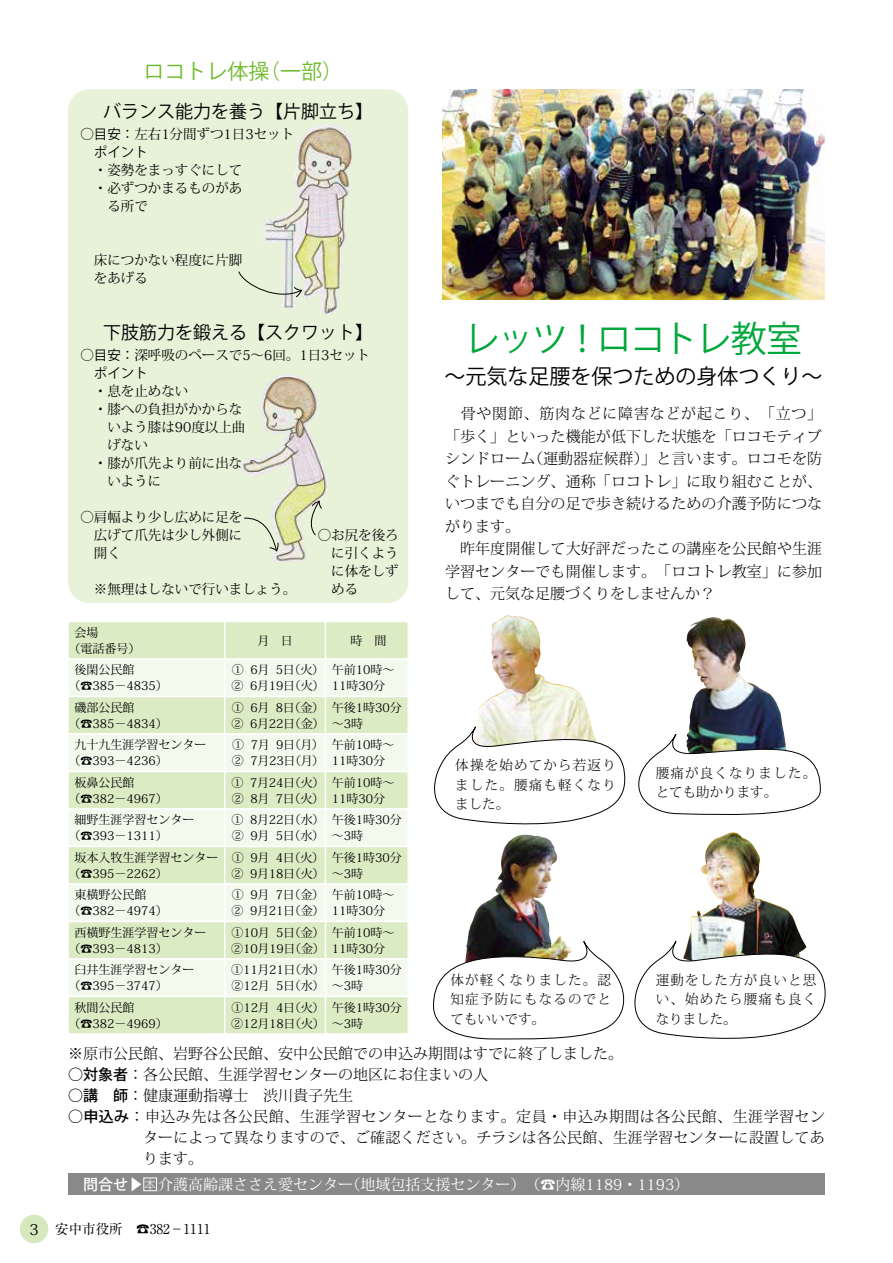
<style>
.page{position:relative;width:893px;height:1263px;background:#fff}
.page>*{position:absolute;margin:0;border:0;box-sizing:border-box;transform-origin:0 0}
.t1{font:36px "Koz Go Pr 6 N";letter-spacing:-.055em;color:#00a73b}
.t2{font:21px "Koz Go Pr 6 N";color:#000}
.t3{font:21px "Koz Go Pr 6 N";color:#6fba2c}
.t4{font:18px "Koz Go Pr 6 N";color:#000}
.t5{font:300 15px/22.5px "Koz Min Pro";letter-spacing:.005em;color:#000;text-align:right}
.t6{font:15px "Koz Min Pro";color:#fff}
.t7{font:500 15px "Koz Go Pro";color:#fff}
.t8{font:15px "Koz Min Pro";color:#000}
.t9{font:13.5px/18px "Koz Min Pro";color:#000;text-align:justify}
.t10{font:300 13.5px/19.5px "Koz Min Pro";letter-spacing:.09em;color:#000;text-align:justify}
.t11{font:13.5px "Ryumin Pr 6";color:#000}
.t12{font:13.5px "Koz Go Pro";color:#000}
.t13{font:12px/15.8px "Koz Min Pro";color:#000}
.s1{font-family:"Koz Go Pro"}
.s2{font-family:"Koz Go Pro";font-weight:500}
.s3{font-family:"Koz Min Pro";font-weight:400}
.s4{font-family:"Koz Go Pro";font-weight:300;font-size:12px}
</style>
<div class="page">
<div style="left:68px;top:659px;width:340px;height:37px;background:#f4f9ed"></div>
<div style="left:68px;top:696px;width:340px;height:38px;background:#dbebc4"></div>
<div style="left:67px;top:696px;width:342px;height:39px;border:2px solid #fff"></div>
<div style="left:68px;top:621px;width:340px;height:38px;background:#dbebc4"></div>
<div style="left:67px;top:621px;width:342px;height:39px;border:2px solid #fff"></div>
<div style="left:68px;top:734px;width:340px;height:37px;background:#f4f9ed"></div>
<div style="left:67px;top:733px;width:342px;height:39px;border:2px solid #fff"></div>
<div style="left:68px;top:771px;width:340px;height:38px;background:#dbebc4"></div>
<div style="left:67px;top:771px;width:342px;height:39px;border:2px solid #fff"></div>
<div style="left:68px;top:809px;width:340px;height:37px;background:#f4f9ed"></div>
<div style="left:67px;top:808px;width:342px;height:39px;border:2px solid #fff"></div>
<div style="left:68px;top:846px;width:340px;height:38px;background:#dbebc4"></div>
<div style="left:67px;top:846px;width:342px;height:39px;border:2px solid #fff"></div>
<div style="left:68px;top:884px;width:340px;height:37px;background:#f4f9ed"></div>
<div style="left:67px;top:883px;width:342px;height:39px;border:2px solid #fff"></div>
<div style="left:68px;top:921px;width:340px;height:38px;background:#dbebc4"></div>
<div style="left:67px;top:921px;width:342px;height:39px;border:2px solid #fff"></div>
<div style="left:68px;top:959px;width:340px;height:37px;background:#f4f9ed"></div>
<div style="left:67px;top:958px;width:342px;height:39px;border:2px solid #fff"></div>
<div style="left:68px;top:996px;width:340px;height:38px;background:#dbebc4"></div>
<div style="left:67px;top:996px;width:342px;height:39px;border:2px solid #fff"></div>
<img style="left:688px;top:832px;width:115px;height:108px">
<img style="left:686px;top:617px;width:97px;height:109px">
<img style="left:467px;top:835px;width:95px;height:105px">
<img style="left:478px;top:615px;width:114px;height:111px">
<svg style="left:433px;top:940px;width:393px;height:100px"></svg>
<div style="left:20px;top:1215px;width:28px;height:28px;background:#d6e9be;border-radius:50%"></div>
<hr style="left:224px;top:621px;width:1px;height:426px;background:#fff">
<hr style="left:325px;top:621px;width:1px;height:426px;background:#fff">
<div style="left:68px;top:89px;width:340px;height:514px;background:#e8f2d9;border-radius:21px"></div>
<img style="left:442px;top:89px;width:383px;height:211px">
<svg style="left:434px;top:726px;width:387px;height:99px"></svg>
<img style="left:263px;top:124px;width:90px;height:191px">
<img style="left:240px;top:374px;width:89px;height:189px">
<div style="left:68px;top:1174px;width:757px;height:21px;background:#898989"></div>
<div style="left:144px;top:1178px;width:13px;height:13px;border:1px solid #fff"></div>
<svg style="left:238px;top:271px;width:64px;height:31px"></svg>
<svg style="left:243px;top:517px;width:36px;height:35px"></svg>
<svg style="left:308px;top:500px;width:15px;height:36px"></svg>
<p class="t8" style="left:29px;top:1218px;width:11px">3</p>
<h2 class="t3" style="left:259px;top:60px;width:85px">（一部(</h2>
<h2 class="t3" style="left:144px;top:60px;width:128px">ロコトレ体操</h2>
<h3 class="t4" style="left:103px;top:101px;width:272px">バランス能力を養う【片脚立ち【</h3>
<p class="t9" style="left:80px;top:124px;width:215px"><span class="s1">○目安</span>：左右1分間ずつ1日3セット</p>
<p class="t12" style="left:94px;top:143px;width:56px">ポイント</p>
<p class="t9" style="left:94px;top:160px;width:150px">・姿勢をまっすぐにして・必ずつかまるものがあ　る所で</p>
<p class="t9" style="left:94px;top:250px;width:150px">床につかない程度に片脚をあげる</p>
<h3 class="t4" style="left:103px;top:322px;width:272px">下肢筋力を鍛える【スクワット【</h3>
<p class="t9" style="left:80px;top:345px;width:291px"><span class="s1">○目安</span>：深呼吸のペースで5～6回。1日3セット</p>
<p class="t12" style="left:94px;top:364px;width:56px">ポイント</p>
<p class="t9" style="left:94px;top:381px;width:153px;text-align:left">・息を止めない<br>・膝への負担がかからな　いよう膝は90度以上曲　げない<br>・膝が爪先より前に出な　いように</p>
<p class="t9" style="left:94px;top:507px;width:150px;text-indent:-14px"><span class="s1">○</span>肩幅より少し広めに足を広げて爪先は少し外側に開く</p>
<p class="t9" style="left:94px;top:579px;width:204px">※無理はしないで行いましょう。</p>
<p class="t9" style="left:331px;top:525px;width:69px;text-indent:-14px"><span class="s1">○</span>お尻を後ろに引くように体をしずめる</p>
<p class="t13" style="left:68px;top:624px;width:73px;text-indent:6px">会場<br>（電話番号(</p>
<p class="t13" style="left:68px;top:662px;width:101px;text-indent:6px">後閑公民館)☎385－4835(</p>
<p class="t13" style="left:68px;top:699px;width:101px;text-indent:6px">磯部公民館)☎385－4834(</p>
<p class="t13" style="left:68px;top:737px;width:139px;text-indent:6px">九十九生涯学習センター)☎393－4236(</p>
<p class="t13" style="left:68px;top:774px;width:101px;text-indent:6px">板鼻公民館)☎382－4967(</p>
<p class="t13" style="left:68px;top:812px;width:127px;text-indent:6px">細野生涯学習センター)☎393－1311(</p>
<p class="t13" style="left:68px;top:849px;width:151px;text-indent:6px">坂本入牧生涯学習センター)☎395－2262(</p>
<p class="t13" style="left:68px;top:887px;width:101px;text-indent:6px">東横野公民館)☎382－4974(</p>
<p class="t13" style="left:68px;top:924px;width:139px;text-indent:6px">西横野生涯学習センター)☎393－4813(</p>
<p class="t13" style="left:68px;top:962px;width:127px;text-indent:6px">臼井生涯学習センター)☎395－3747(</p>
<p class="t13" style="left:68px;top:999px;width:101px;text-indent:6px">秋間公民館)☎382－4969(</p>
<p class="t13" style="left:258px;top:632px;width:37px">月　日</p>
<p class="t13" style="left:276px;top:662px;width:50px">（日5 火 (</p>
<p class="t13" style="left:232px;top:662px;width:13px">①</p>
<p class="t13" style="left:250px;top:662px;width:21px">月6</p>
<p class="t13" style="left:250px;top:677px;width:76px">月6 19 （日火(</p>
<p class="t13" style="left:231px;top:677px;width:13px">②</p>
<p class="t13" style="left:232px;top:699px;width:13px">①</p>
<p class="t13" style="left:250px;top:699px;width:21px">月6</p>
<p class="t13" style="left:276px;top:699px;width:50px">（日8 金 (</p>
<p class="t13" style="left:250px;top:715px;width:76px">月6 22 （日金(</p>
<p class="t13" style="left:231px;top:715px;width:13px">②</p>
<p class="t13" style="left:232px;top:737px;width:13px">①</p>
<p class="t13" style="left:251px;top:737px;width:21px">月7</p>
<p class="t13" style="left:276px;top:737px;width:49px">（日9 月 (</p>
<p class="t13" style="left:250px;top:752px;width:75px">月7 23 （日月(</p>
<p class="t13" style="left:232px;top:752px;width:13px">②</p>
<p class="t13" style="left:250px;top:774px;width:76px">月7 24 （日火(</p>
<p class="t13" style="left:231px;top:774px;width:13px">①</p>
<p class="t13" style="left:232px;top:790px;width:13px">②</p>
<p class="t13" style="left:250px;top:790px;width:21px">月8</p>
<p class="t13" style="left:276px;top:790px;width:50px">（日7 火 (</p>
<p class="t13" style="left:250px;top:812px;width:76px">月8 22 （日水(</p>
<p class="t13" style="left:231px;top:812px;width:13px">①</p>
<p class="t13" style="left:232px;top:827px;width:13px">②</p>
<p class="t13" style="left:250px;top:827px;width:21px">月9</p>
<p class="t13" style="left:276px;top:827px;width:50px">（日5 水 (</p>
<p class="t13" style="left:232px;top:849px;width:13px">①</p>
<p class="t13" style="left:250px;top:849px;width:21px">月9</p>
<p class="t13" style="left:276px;top:849px;width:50px">（日4 火 (</p>
<p class="t13" style="left:250px;top:865px;width:76px">月9 18 （日火(</p>
<p class="t13" style="left:231px;top:865px;width:13px">②</p>
<p class="t13" style="left:232px;top:887px;width:13px">①</p>
<p class="t13" style="left:250px;top:887px;width:21px">月9</p>
<p class="t13" style="left:276px;top:887px;width:50px">（日7 金 (</p>
<p class="t13" style="left:250px;top:902px;width:76px">月9 21 （日金(</p>
<p class="t13" style="left:231px;top:902px;width:13px">②</p>
<p class="t13" style="left:276px;top:924px;width:50px">（日5 金 (</p>
<p class="t13" style="left:231px;top:924px;width:95px">①10月<br>②10月19 （日金(</p>
<p class="t13" style="left:231px;top:962px;width:95px;text-align:right">①11月21 （日水(（日5 水 (</p>
<p class="t13" style="left:231px;top:977px;width:40px">②12月</p>
<p class="t13" style="left:276px;top:999px;width:50px">（日4 火 (</p>
<p class="t13" style="left:231px;top:999px;width:95px">①12月<br>②12月18 （日火(</p>
<p class="t13" style="left:350px;top:632px;width:37px">時　間</p>
<p class="t13" style="left:332px;top:662px;width:64px">午前10時~<br>11時30分</p>
<p class="t13" style="left:332px;top:699px;width:72px">午後1時30分～3時</p>
<p class="t13" style="left:332px;top:737px;width:64px">午前10時~<br>11時30分</p>
<p class="t13" style="left:332px;top:774px;width:64px">午前10時~<br>11時30分</p>
<p class="t13" style="left:332px;top:812px;width:72px">午後1時30分～3時</p>
<p class="t13" style="left:332px;top:849px;width:72px">午後1時30分～3時</p>
<p class="t13" style="left:332px;top:887px;width:64px">午前10時~<br>11時30分</p>
<p class="t13" style="left:332px;top:924px;width:64px">午前10時~<br>11時30分</p>
<p class="t13" style="left:332px;top:961px;width:72px">午後1時30分～3時</p>
<p class="t13" style="left:332px;top:999px;width:72px">午後1時30分～3時</p>
<h1 class="t1" style="left:464px;top:319px;width:340px">レッツ！ロコトレ教室</h1>
<h2 class="t2" style="left:445px;top:365px;width:379px">～元気な足腰を保つための身体つくり~</h2>
<p class="t5" style="left:445px;top:402px;width:379px">　骨や関節、筋肉などに障害などが起こり、「立つ「「歩く」といった機能が低下した状態を「ロコモティブ（運動器症候群）」と言います。ロコモを防</p>
<p class="t5" style="left:445px;top:447px;width:379px;text-align:left">シンドローム<br>ぐトレーニング、通称「ロコトレ」に取り組むことが、いつまでも自分の足で歩き続けるための介護予防につながります。<br>　昨年度開催して大好評だったこの講座を公民館や生涯学習センターでも開催します。「ロコトレ教室」に参加して、元気な足腰づくりをしませんか?</p>
<p class="t10" style="left:455px;top:755px;width:162px">体操を始めてから若返りました。腰痛も軽くなりました。</p>
<p class="t10" style="left:656px;top:763px;width:162px">腰痛が良くなりました。とても助かります。</p>
<p class="t10" style="left:451px;top:970px;width:162px">体が軽くなりました。認知症予防にもなるのでとてもいいです。</p>
<p class="t10" style="left:656px;top:970px;width:162px">運動をした方が良いと思い、始めたら腰痛も良くなりました。</p>
<p class="t5" style="left:68px;top:1042px;width:556px">※原市公民館、岩野谷公民館、安中公民館での申込み期間はすでに終了しました。</p>
<p class="t5" style="left:68px;top:1063px;width:421px"><span class="s2">○対象者</span>：各公民館、生涯学習センターの地区にお住まいの人</p>
<p class="t5" style="left:68px;top:1084px;width:286px"><span class="s2">○講　師</span>：健康運動指導士　渋川貴子先生</p>
<p class="t5" style="left:143px;top:1105px;width:683px;line-height:21px;text-align:justify;text-indent:-75px"><span class="s2">○申込み</span>：申込み先は各公民館、生涯学習センターとなります。定員・申込み期間は各公民館、生涯学習センターによって異なりますので、ご確認ください。チラシは各公民館、生涯学習センターに設置してあります。</p>
<p class="t7" style="left:83px;top:1175px;width:77px">問合せ<span class="s3">▶　</span></p>
<p class="t6" style="left:144px;top:1174px;width:547px"><span class="s4">本</span>介護高齢課ささえ愛センタ（ー地域包括支援センター）（☎内線1189・1193(</p>
<p class="t11" style="left:55px;top:1218px;width:157px">安中市役所　☎382－1111</p>
</div>
